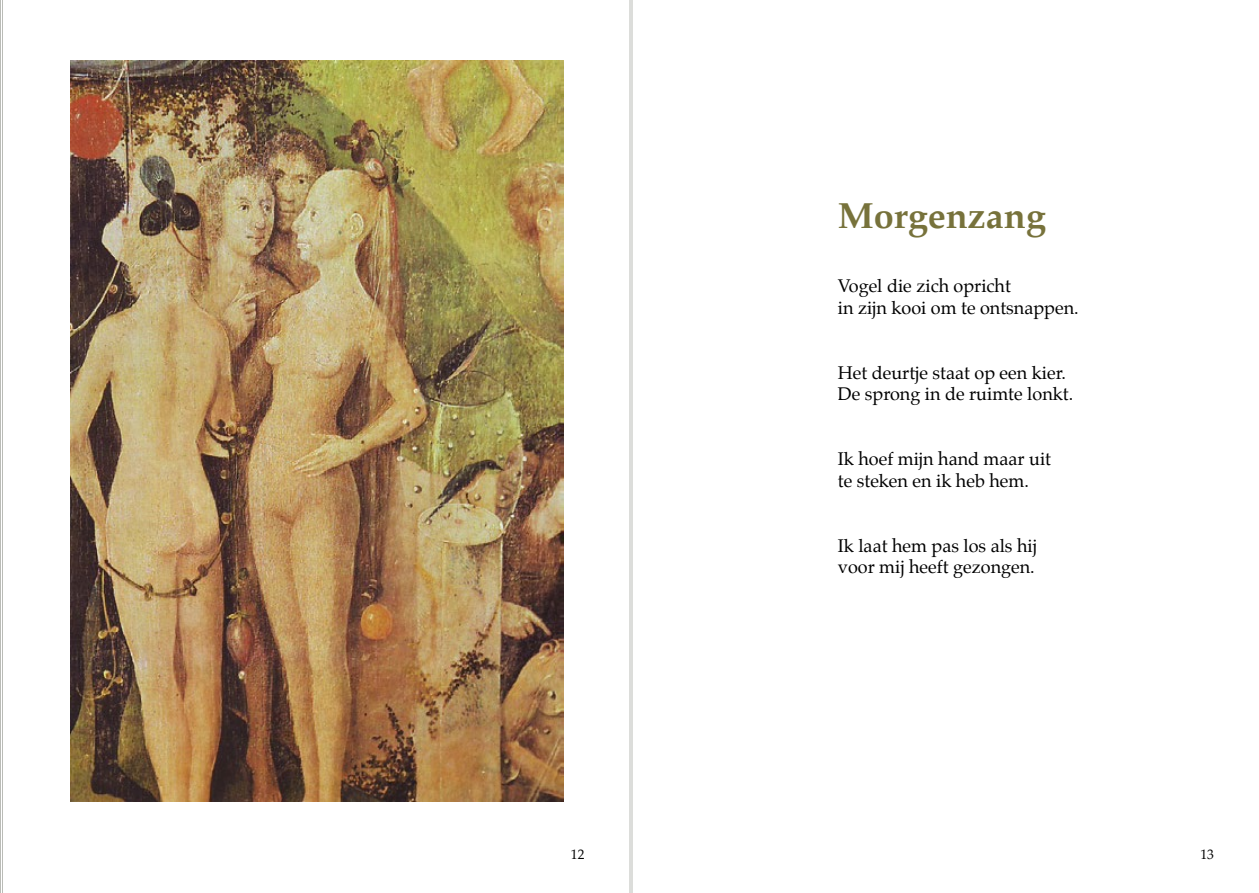
<style>
.page{position:relative;width:1259px;height:893px;background:#fff}
.page>*{position:absolute;margin:0;border:0;box-sizing:border-box;transform-origin:0 0}
.t1{font:700 36px "Palatino";color:#77723b}
.t2{font:18px/21.6px "Palatino";color:#000}
.t3{font:13.5px "Palatino";color:#000}
</style>
<div class="page">
<hr style="left:631px;top:0;width:1px;height:893px;background:#babcb7">
<hr style="left:629px;top:0;width:1px;height:893px;background:#babcb7">
<hr style="left:2px;top:0;width:1px;height:893px;background:#babcb7">
<hr style="left:0;top:0;width:1px;height:893px;background:#babcb7">
<img style="left:70px;top:60px;width:493px;height:741px">
<h1 class="t1" style="left:838px;top:185px;width:210px">Morgenzang</h1>
<p class="t2" style="left:838px;top:275px;width:242px">Vogel die zich opricht<br>in zijn kooi om te ontsnappen.</p>
<p class="t2" style="left:838px;top:362px;width:237px">Het deurtje staat op een kier.<br>De sprong in de ruimte lonkt.</p>
<p class="t2" style="left:838px;top:448px;width:215px">Ik hoef mijn hand maar uit te steken en ik heb hem.</p>
<p class="t2" style="left:838px;top:535px;width:201px">Ik laat hem pas los als hij voor mij heeft gezongen.</p>
<p class="t3" style="left:571px;top:843px;width:15px">12</p>
<p class="t3" style="left:1200px;top:843px;width:15px">13</p>
</div>
